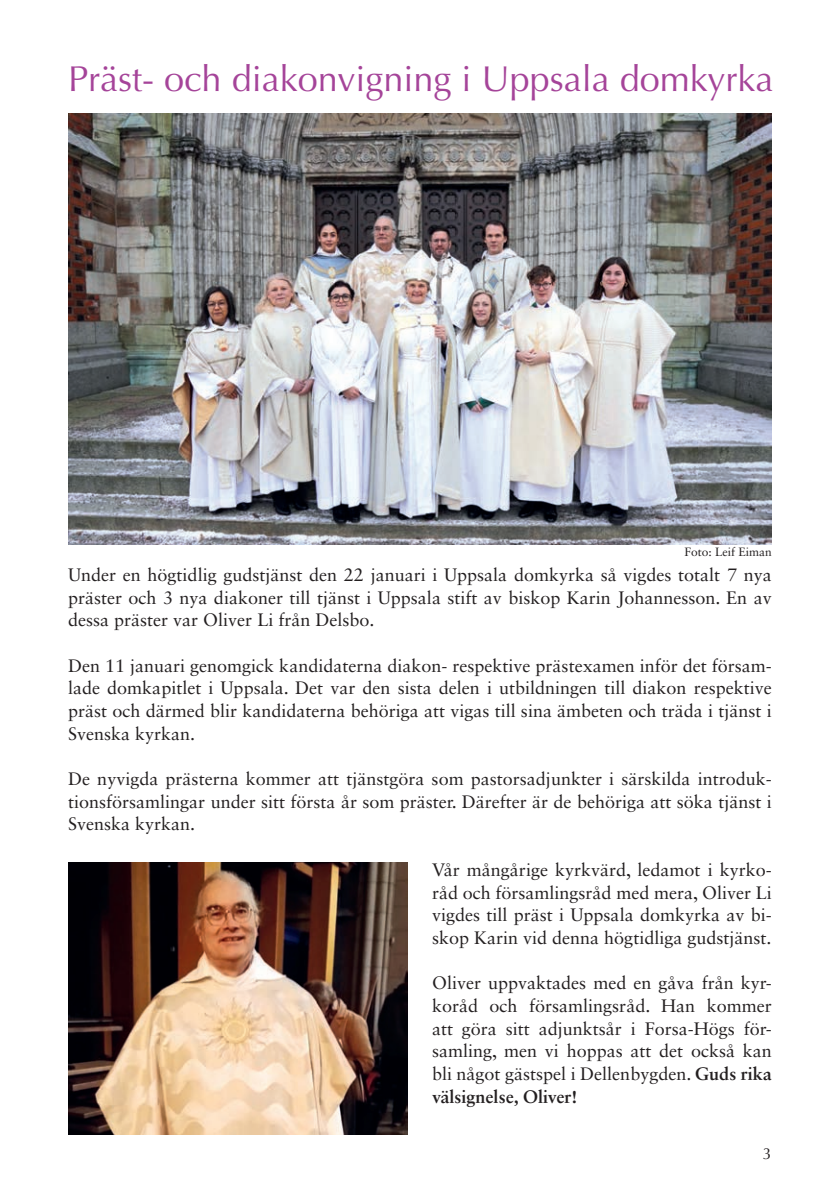
<style>
.page{position:relative;width:840px;height:1191px;background:#fff}
.page>*{position:absolute;margin:0;border:0;box-sizing:border-box;transform-origin:0 0}
.t1{font:36px "Optima";color:#a54499}
.t2{font:18px/22.6px "Sabon LT Std";color:#231f20;text-align:justify}
.t3{font:16px "Optima";color:#231f20}
.t4{font:12px "Sabon LT Std";color:#231f20}
.s1{font-weight:700}
</style>
<div class="page">
<img style="left:68px;top:113px;width:703px;height:431px">
<img style="left:68px;top:862px;width:340px;height:272px">
<h1 class="t1" style="left:68px;top:58px;width:706px">Präst- och diakonvigning i Uppsala domkyrka</h1>
<p class="t4" style="left:684px;top:545px;width:89px">Foto: Leif Eiman</p>
<p class="t2" style="left:68px;top:563px;width:704px">Under en högtidlig gudstjänst den 22 januari i Uppsala domkyrka så vigdes totalt 7 nya präster och 3 nya diakoner till tjänst i Uppsala stift av biskop Karin Johannesson. En av dessa präster var Oliver Li från Delsbo.</p>
<p class="t2" style="left:68px;top:654px;width:704px">Den 11 januari genomgick kandidaterna diakon- respektive prästexamen inför det försam&shy;lade domkapitlet i Uppsala. Det var den sista delen i utbildningen till diakon respektive präst och därmed blir kandidaterna behöriga att vigas till sina ämbeten och träda i tjänst i Svenska kyrkan.</p>
<p class="t2" style="left:68px;top:767px;width:705px">De nyvigda prästerna kommer att tjänstgöra som pastorsadjunkter i särskilda introduk&shy;tionsförsamlingar under sitt första år som präster. Därefter är de behöriga att söka tjänst i Svenska kyrkan.</p>
<p class="t2" style="left:432px;top:858px;width:341px">Vår mångårige kyrkvärd, ledamot i kyrko&shy;råd och församlingsråd med mera, Oliver Li vigdes till präst i Uppsala domkyrka av bi&shy;skop Karin vid denna högtidliga gudstjänst.</p>
<p class="t2" style="left:432px;top:971px;width:341px">Oliver uppvaktades med en gåva från kyr&shy;koråd och församlingsråd. Han kommer att göra sitt adjunktsår i Forsa-Högs för&shy;samling, men vi hoppas att det också kan bli något gästspel i Dellenbygden. <span class="s1">Guds rika välsignelse, Oliver!</span></p>
<p class="t3" style="left:762px;top:1144px;width:10px">3</p>
</div>
